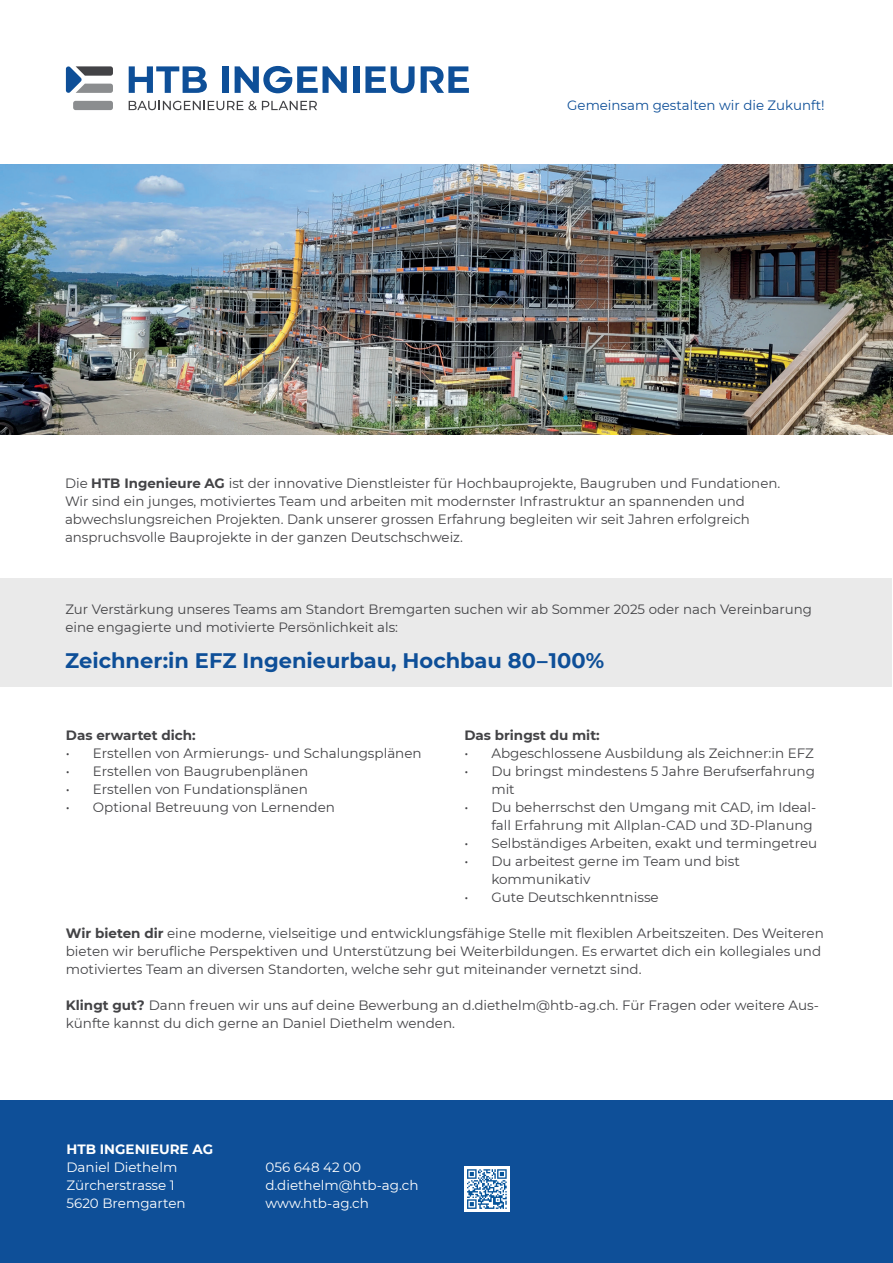
<style>
.page{position:relative;width:893px;height:1263px;background:#fff}
.page>*{position:absolute;margin:0;border:0;box-sizing:border-box;transform-origin:0 0}
.t1{font:700 21px "Montserrat";color:#0e4f98}
.t2{font:13.5px/18px "Montserrat";color:#434346}
.t3{font:13.5px/18px "Montserrat";color:#fff}
.t4{font:13.5px "Montserrat";color:#0e4f98}
.t5{font:700 13.5px "Montserrat";color:#434346}
.t6{font:700 13.5px "Montserrat";color:#fff}
.s1{font-weight:700}
</style>
<div class="page">
<div style="left:0;top:1100px;width:893px;height:163px;background:#0e4f98"></div>
<svg style="left:129px;top:66px;width:78px;height:27px"></svg>
<div style="left:222px;top:66px;width:6px;height:27px;background:#0e4f98"></div>
<div style="left:353px;top:66px;width:6px;height:27px;background:#0e4f98"></div>
<svg style="left:365px;top:66px;width:50px;height:27px"></svg>
<svg style="left:421px;top:66px;width:48px;height:27px"></svg>
<svg style="left:235px;top:66px;width:112px;height:27px"></svg>
<svg style="left:129px;top:101px;width:188px;height:9px"></svg>
<div style="left:73px;top:101px;width:40px;height:9px;background:#8b8d8f;border-radius:2px"></div>
<svg style="left:66px;top:66px;width:47px;height:27px"></svg>
<img style="left:0;top:164px;width:893px;height:270px">
<div style="left:464px;top:1166px;width:45px;height:46px;background:#fff"></div>
<svg style="left:467px;top:1169px;width:40px;height:40px"></svg>
<div style="left:0;top:578px;width:892px;height:108px;background:#eaeaea"></div>
<p class="t4" style="left:567px;top:96px;width:259px">Gemeinsam gestalten wir die Zukunft!</p>
<p class="t2" style="left:65px;top:474px;width:717px">Die <span class="s1">HTB Ingenieure AG</span> ist der innovative Dienstleister für Hochbauprojekte, Baugruben und Fundationen.<br>Wir sind ein junges, motiviertes Team und arbeiten mit modernster Infrastruktur an spannenden und abwechslungsreichen Projekten. Dank unserer grossen Erfahrung begleiten wir seit Jahren erfolgreich anspruchsvolle Bauprojekte in der ganzen Deutschschweiz.</p>
<p class="t2" style="left:65px;top:600px;width:748px">Zur Verstärkung unseres Teams am Standort Bremgarten suchen wir ab Sommer 2025 oder nach Vereinbarung eine engagierte und motivierte Persönlichkeit als:</p>
<h1 class="t1" style="left:65px;top:646px;width:540px">Zeichner:in EFZ Ingenieurbau, Hochbau 80–100%</h1>
<p class="t5" style="left:464px;top:726px;width:137px">Das bringst du mit:</p>
<p class="t2" style="left:464px;top:744px;width:351px">• Abgeschlossene Ausbildung als Zeichner:in EFZ</p>
<p class="t2" style="left:491px;top:762px;width:325px;text-indent:-27px">• Du bringst mindestens 5 Jahre Berufserfahrung mit</p>
<p class="t2" style="left:464px;top:798px;width:353px;text-align:right">• Du beherrschst den Umgang mit CAD, im Ideal&shy;fall Erfahrung mit Allplan-CAD und 3D-Planung</p>
<p class="t2" style="left:464px;top:834px;width:354px">• Selbständiges Arbeiten, exakt und termingetreu</p>
<p class="t2" style="left:491px;top:852px;width:250px;text-indent:-27px">• Du arbeitest gerne im Team und bist kommunikativ</p>
<p class="t2" style="left:464px;top:888px;width:196px">• Gute Deutschkenntnisse</p>
<p class="t2" style="left:66px;top:924px;width:759px"><span class="s1">Wir bieten dir</span> eine moderne, vielseitige und entwicklungsfähige Stelle mit flexiblen Arbeitszeiten. Des Weiteren bieten wir berufliche Perspektiven und Unterstützung bei Weiterbildungen. Es erwartet dich ein kollegiales und motiviertes Team an diversen Standorten, welche sehr gut miteinander vernetzt sind.</p>
<p class="t2" style="left:66px;top:996px;width:755px"><span class="s1">Klingt gut?</span> Dann freuen wir uns auf deine Bewerbung an d.diethelm@htb-ag.ch. Für Fragen oder weitere Aus&shy;künfte kannst du dich gerne an Daniel Diethelm wenden.</p>
<p class="t5" style="left:66px;top:726px;width:131px">Das erwartet dich:</p>
<p class="t2" style="left:66px;top:744px;width:357px">• Erstellen von Armierungs- und Schalungsplänen</p>
<p class="t2" style="left:66px;top:762px;width:244px">• Erstellen von Baugrubenplänen</p>
<p class="t2" style="left:66px;top:780px;width:243px">• Erstellen von Fundationsplänen</p>
<p class="t2" style="left:66px;top:798px;width:271px">• Optional Betreuung von Lernenden</p>
<p class="t6" style="left:66px;top:1140px;width:148px">HTB INGENIEURE AG</p>
<p class="t3" style="left:66px;top:1158px;width:121px">Daniel Diethelm<br>Zürcherstrasse 1<br>5620 Bremgarten</p>
<p class="t3" style="left:265px;top:1158px;width:155px">056 648 42 00 d.diethelm@htb-ag.ch www.htb-ag.ch</p>
</div>
